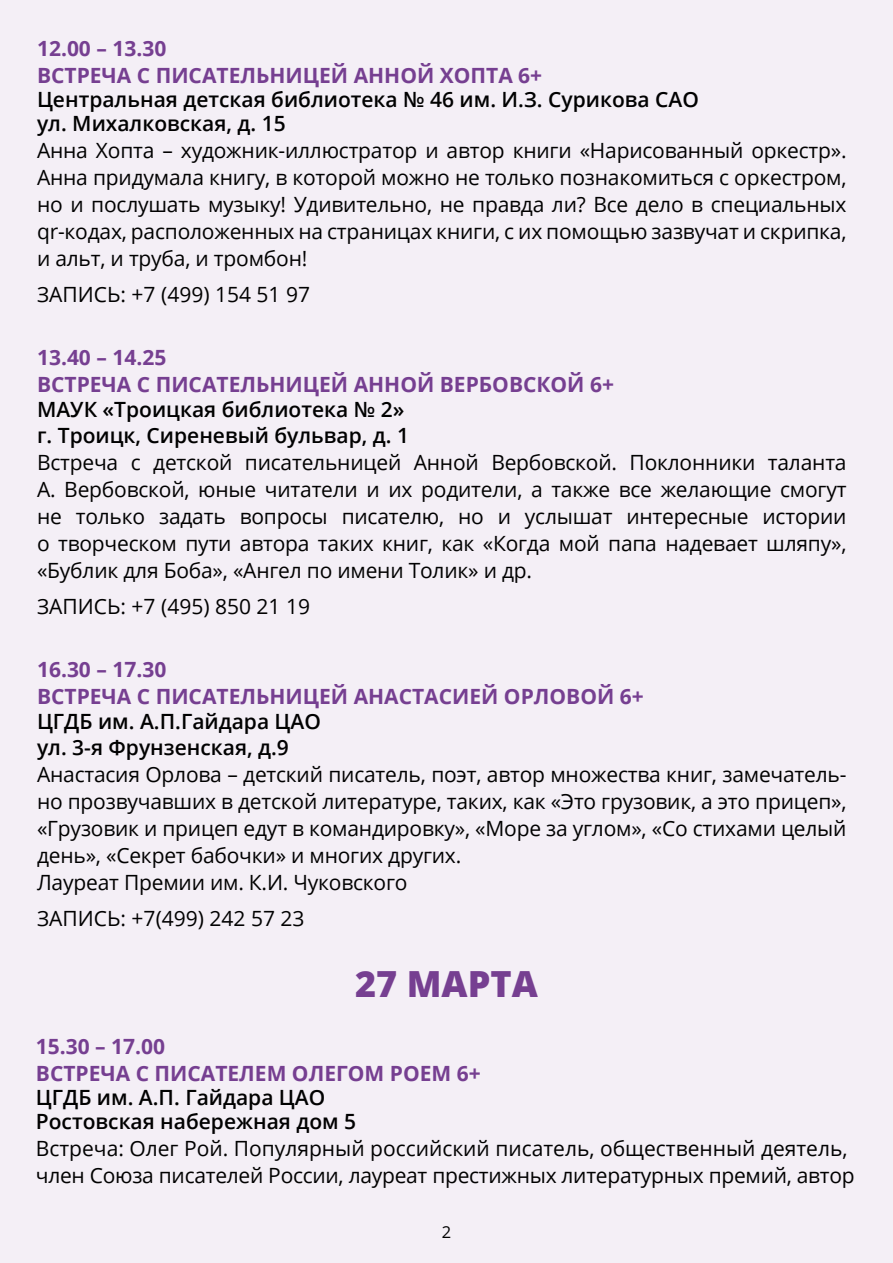
<style>
.page{position:relative;width:893px;height:1263px;background:#f4eff6}
.page>*{position:absolute;margin:0;border:0;box-sizing:border-box;transform-origin:0 0}
.t1{font:800 36px "Open Sans";color:#763f91}
.t2{font:21px/27px "Open Sans";letter-spacing:-.01em;color:#010101;text-align:justify}
.t3{font:600 21px/24px "Open Sans";color:#010101}
.t4{font:700 21px/27px "Open Sans";color:#763f91}
.t5{font:16.5px "Open Sans";color:#010101}
</style>
<div class="page">
<p class="t4" style="left:37px;top:34px;width:507px">12.00 – 13.30<br>ВСТРЕЧА С ПИСАТЕЛЬНИЦЕЙ АННОЙ ХОПТА 6+</p>
<p class="t3" style="left:37px;top:87px;width:663px">Центральная детская библиотека № 46 им. И.З. Сурикова САО ул. Михалковская, д. 15</p>
<p class="t2" style="left:37px;top:136px;width:811px">Анна Хопта – художник-иллюстратор и автор книги «Нарисованный оркестр».<br>Анна придумала книгу, в которой можно не только познакомиться с оркестром, но и послушать музыку! Удивительно, не правда ли? Все дело в специальных qr-кодах, расположенных на страницах книги, с их помощью зазвучат и скрипка, и альт, и труба, и тромбон!</p>
<p class="t2" style="left:37px;top:280px;width:275px">ЗАПИСЬ: +7 (499) 154 51 97</p>
<p class="t4" style="left:37px;top:343px;width:578px">13.40 – 14.25<br>ВСТРЕЧА С ПИСАТЕЛЬНИЦЕЙ АННОЙ ВЕРБОВСКОЙ 6+</p>
<p class="t3" style="left:37px;top:396px;width:374px;line-height:25.5px">МАУК «Троицкая библиотека № 2» г. Троицк, Сиреневый бульвар, д. 1</p>
<p class="t2" style="left:37px;top:448px;width:811px">Встреча с детской писательницей Анной Вербовской. Поклонники таланта А. Вербовской, юные читатели и их родители, а также все желающие смогут не только задать вопросы писателю, но и услышат интересные истории о творческом пути автора таких книг, как «Когда мой папа надевает шляпу», «Бублик для Боба», «Ангел по имени Толик» и др.</p>
<p class="t2" style="left:37px;top:592px;width:275px">ЗАПИСЬ: +7 (495) 850 21 19</p>
<p class="t4" style="left:37px;top:655px;width:608px">16.30 – 17.30<br>ВСТРЕЧА С ПИСАТЕЛЬНИЦЕЙ АНАСТАСИЕЙ ОРЛОВОЙ 6+</p>
<p class="t3" style="left:37px;top:708px;width:285px;line-height:25.5px">ЦГДБ им. А.П.Гайдара ЦАО ул. 3-я Фрунзенская, д.9</p>
<p class="t2" style="left:37px;top:760px;width:811px;text-align:left">Анастасия Орлова – детский писатель, поэт, автор множества книг, замечатель&shy;но прозвучавших в детской литературе, таких, как «Это грузовик, а это прицеп», «Грузовик и прицеп едут в командировку», «Море за углом», «Со стихами целый день», «Секрет бабочки» и многих других.<br>Лауреат Премии им. К.И. Чуковского</p>
<p class="t2" style="left:37px;top:904px;width:269px">ЗАПИСЬ: +7(499) 242 57 23</p>
<h1 class="t1" style="left:355px;top:956px;width:184px">27 МАРТА</h1>
<p class="t4" style="left:36px;top:1032px;width:446px">15.30 – 17.00<br>ВСТРЕЧА С ПИСАТЕЛЕМ ОЛЕГОМ РОЕМ 6+</p>
<p class="t3" style="left:36px;top:1085px;width:322px">ЦГДБ им. А.П. Гайдара ЦАО<br>Ростовская набережная дом 5</p>
<p class="t2" style="left:36px;top:1134px;width:820px">Встреча: Олег Рой. Популярный российский писатель, общественный деятель, член Союза писателей России, лауреат престижных литературных премий, автор</p>
<p class="t5" style="left:442px;top:1221px;width:11px">2</p>
</div>
